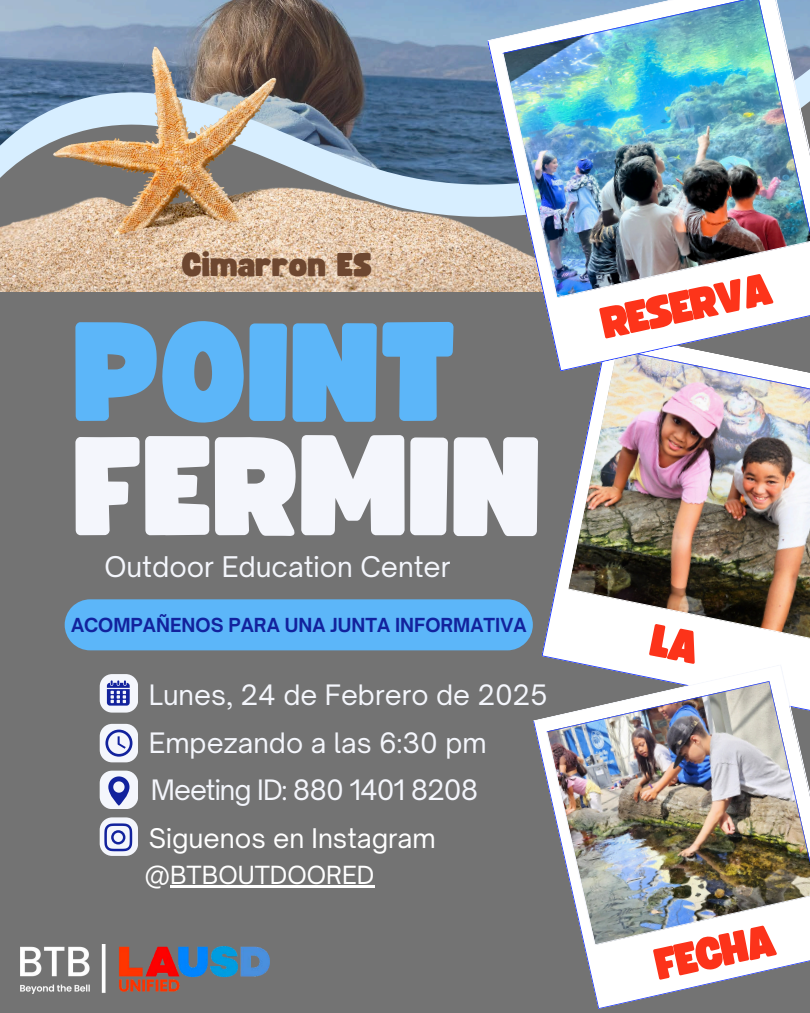
<style>
.page{position:relative;width:810px;height:1013px;background:#fff}
.page>*{position:absolute;margin:0;border:0;box-sizing:border-box;transform-origin:0 0}
.t1{font:139.4px "Funtastic";color:#f4f6fc}
.t2{font:139px "Funtastic";color:#5cb6f9}
.t3{font:44px "Funtastic";color:#fd341a}
.t4{font:44px "Funtastic";color:#fc331a}
.t5{font:32.4px "Funtastic";color:#6d4730}
.t6{font:27.3px "Open Sauce One";color:#f4f6fc}
.t7{font:26.9px "Open Sauce One";color:#f4f6fc}
.t8{font:26.9px "Open Sauce One";letter-spacing:-.035em;color:#f4f6fc}
.t9{font:25.9px "Open Sauce One";color:#fff}
.t10{font:23.9px "Open Sauce One";color:#fff}
.t11{font:700 18.5px "Open Sauce One";color:#12229d}
</style>
<div class="page">
<div style="left:0;top:0;width:810px;height:1012px;background:#737373"></div>
<div style="left:100px;top:674px;width:38px;height:38px;background:#f4f6fc;border-radius:12px"></div>
<svg style="left:107px;top:680px;width:22px;height:25px"></svg>
<div style="left:100px;top:724px;width:38px;height:38px;background:#f4f6fc;border-radius:12px"></div>
<div style="left:100px;top:770px;width:38px;height:39px;background:#f4f6fc;border-radius:12px"></div>
<svg style="left:105px;top:729px;width:27px;height:27px"></svg>
<svg style="left:108px;top:776px;width:21px;height:29px"></svg>
<div style="left:65px;top:599px;width:468px;height:51px;background:#5cb6f9"></div>
<svg style="left:0;top:0;width:487px;height:292px;background:#8a98a9"></svg>
<svg style="left:542px;top:532px;width:25px;height:130px"></svg>
<img style="left:567px;top:371px;width:243px;height:293px">
<svg style="left:585px;top:952px;width:225px;height:57px;fill:#fff"></svg>
<img style="left:533px;top:664px;width:277px;height:288px">
<img style="left:0;top:46px;width:487px;height:245px">
<svg style="left:546px;top:308px;width:264px;height:63px;fill:#fff"></svg>
<img style="left:487px;top:0;width:323px;height:308px">
<img style="left:21px;top:944px;width:249px;height:49px">
<div style="left:100px;top:817px;width:38px;height:38px;background:#f4f6fc;border-radius:12px"></div>
<svg style="left:104px;top:823px;width:28px;height:28px"></svg>
<hr style="left:170px;top:885px;width:204px;height:2px;background:#fff">
<div style="left:649px;top:623px;width:52px;height:41px;background:#fff"></div>
<p class="t5" style="left:182px;top:250px;width:192px">Cimarron ES</p>
<p class="t2" style="left:75px;top:310px;width:385px">POINT</p>
<p class="t1" style="left:75px;top:423px;width:470px">FERMIN</p>
<p class="t6" style="left:104px;top:549px;width:348px">Outdoor Education Center</p>
<p class="t11" style="left:71px;top:613px;width:457px">ACOMPAÑENOS PARA UNA JUNTA INFORMATIVA</p>
<h3 class="t7" style="left:149px;top:677px;width:400px">Lunes, 24 de Febrero de 2025</h3>
<h1 class="t7" style="left:149px;top:726px;width:339px">Empezando a las 6:30 pm</h1>
<h2 class="t8" style="left:151px;top:772px;width:329px">Meeting ID: 880 1401 8208</h2>
<p class="t9" style="left:149px;top:821px;width:288px">Siguenos en Instagram</p>
<h2 class="t10" style="left:145px;top:859px;width:231px">@BTBOUTDOORED</h2>
<h1 class="t3" style="left:598px;top:304px;width:175px;rotate:-12deg">RESERVA</h1>
<p class="t4" style="left:652px;top:945px;width:124px;rotate:-12deg">FECHA</p>
</div>
